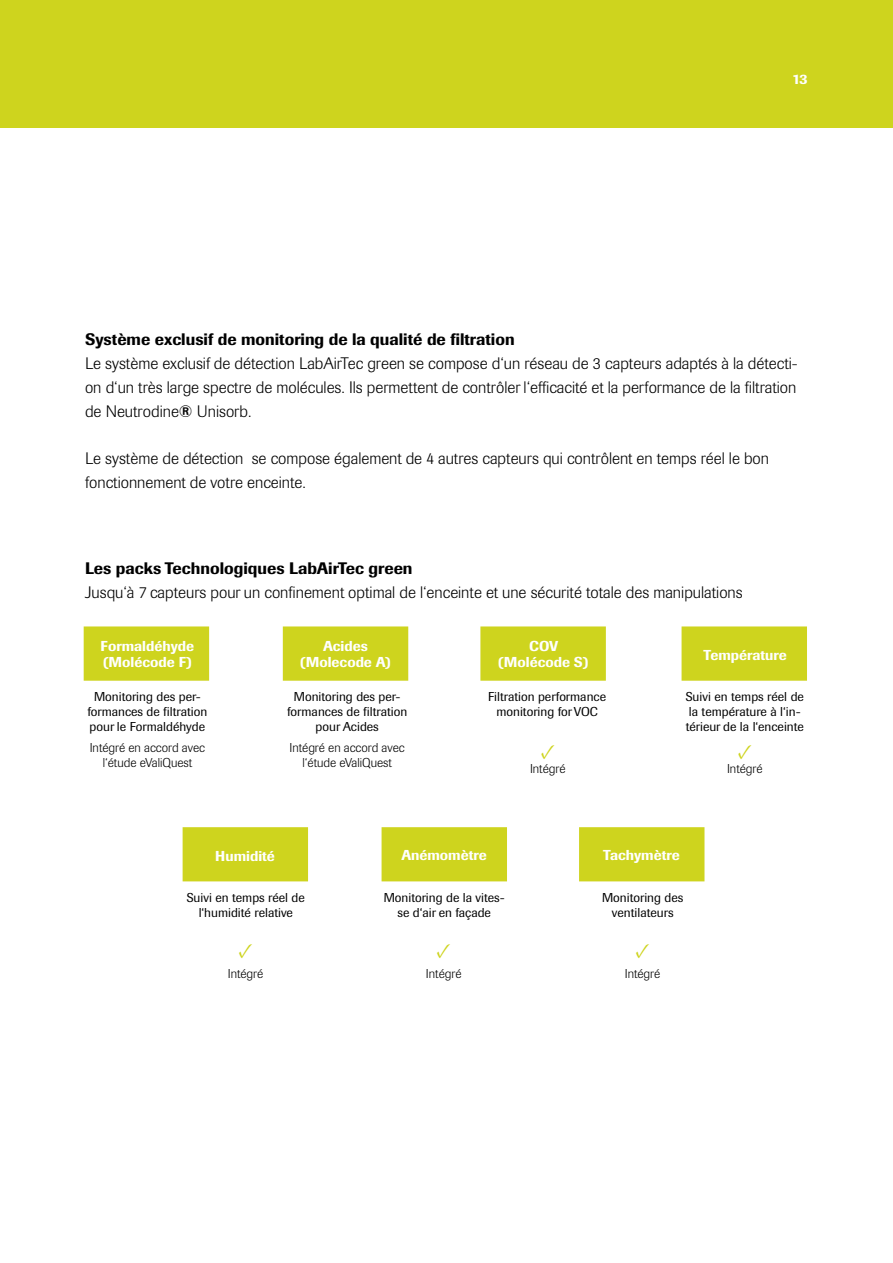
<style>
.page{position:relative;width:893px;height:1263px;background:#fff}
.page>*{position:absolute;margin:0;border:0;box-sizing:border-box;transform-origin:0 0}
.t1{font:21px "Minion Pro";color:#ced41e}
.t2{font:700 condensed 21px "Minion Pro";color:#ced41e}
.t3{font:300 16.5px/23.9px "Imago BQ";color:#000;text-align:justify}
.t4{font:500 16.5px "Imago BQ";color:#000}
.t5{font:500 14.25px/16.5px "Imago BQ";color:#fff;text-align:center}
.t6{font:12.75px/15px "Imago BQ";color:#000;text-align:center}
.t7{font:300 12.75px/15px "Imago BQ";color:#000;text-align:center}
.s1{font-weight:500}
</style>
<div class="page">
<div style="left:0;top:0;width:893px;height:128px;background:#ced41e"></div>
<div style="left:84px;top:626px;width:125px;height:55px;background:#ced41e;border:3px solid #ced41e"></div>
<div style="left:283px;top:626px;width:125px;height:55px;background:#ced41e;border:3px solid #ced41e"></div>
<div style="left:480px;top:626px;width:126px;height:55px;background:#ced41e;border:3px solid #ced41e"></div>
<div style="left:682px;top:626px;width:125px;height:55px;background:#ced41e;border:3px solid #ced41e"></div>
<div style="left:183px;top:827px;width:125px;height:54px;background:#ced41e"></div>
<div style="left:382px;top:827px;width:125px;height:54px;background:#ced41e"></div>
<div style="left:579px;top:827px;width:125px;height:54px;background:#ced41e;border:3px solid #ced41e"></div>
<p class="t5" style="left:792px;top:70px;width:17px">13</p>
<p class="t4" style="left:85px;top:329px;width:431px">Système exclusif de monitoring de la qualité de filtration</p>
<p class="t3" style="left:85px;top:351px;width:714px">Le système exclusif de détection LabAirTec green se compose d‘un réseau de 3 capteurs adaptés à la détecti&shy;on d‘un très large spectre de molécules. Ils permettent de contrôler l‘efficacité et la performance de la filtration de Neutrodine<span class="s1">®</span> Unisorb.</p>
<p class="t3" style="left:85px;top:447px;width:686px">Le système de détection se compose également de 4 autres capteurs qui contrôlent en temps réel le bon fonctionnement de votre enceinte.</p>
<p class="t4" style="left:85px;top:558px;width:329px">Les packs Technologiques LabAirTec green</p>
<p class="t3" style="left:85px;top:580px;width:659px">Jusqu‘à 7 capteurs pour un confinement optimal de l‘enceinte et une sécurité totale des manipulations</p>
<p class="t5" style="left:101px;top:637px;width:95px;text-align:left">Formaldéhyde (Molécode F)</p>
<p class="t5" style="left:300px;top:637px;width:93px">Acides (Molecode A)</p>
<p class="t5" style="left:498px;top:637px;width:92px">COV (Molécode S)</p>
<p class="t5" style="left:703px;top:646px;width:85px">Température</p>
<p class="t6" style="left:87px;top:689px;width:122px">Monitoring des per&shy;formances de filtration pour le Formaldéhyde</p>
<p class="t6" style="left:287px;top:689px;width:122px">Monitoring des per&shy;formances de filtration pour Acides</p>
<p class="t6" style="left:488px;top:689px;width:119px">Filtration performance monitoring for VOC</p>
<p class="t6" style="left:686px;top:689px;width:120px;text-align:left">Suivi en temps réel de la température à l‘in&shy;térieur de la l‘enceinte</p>
<p class="t7" style="left:90px;top:740px;width:117px">Intégré en accord avec l‘étude eValiQuest</p>
<p class="t7" style="left:289px;top:740px;width:117px">Intégré en accord avec l‘étude eValiQuest</p>
<p class="t2" style="left:541px;top:736px;width:16px">✓</p>
<p class="t1" style="left:738px;top:737px;width:16px">✓</p>
<p class="t7" style="left:727px;top:761px;width:37px">Intégré</p>
<p class="t7" style="left:530px;top:761px;width:37px">Intégré</p>
<p class="t5" style="left:215px;top:847px;width:61px">Humidité</p>
<p class="t5" style="left:401px;top:847px;width:87px">Anémomètre</p>
<p class="t5" style="left:603px;top:846px;width:78px">Tachymètre</p>
<p class="t6" style="left:187px;top:890px;width:120px">Suivi en temps réel de l‘humidité relative</p>
<p class="t6" style="left:384px;top:890px;width:123px">Monitoring de la vites&shy;se d‘air en façade</p>
<p class="t6" style="left:602px;top:890px;width:83px">Monitoring des ventilateurs</p>
<p class="t1" style="left:238px;top:936px;width:16px">✓</p>
<p class="t7" style="left:228px;top:966px;width:37px">Intégré</p>
<p class="t1" style="left:437px;top:936px;width:16px">✓</p>
<p class="t7" style="left:426px;top:966px;width:37px">Intégré</p>
<p class="t1" style="left:635px;top:936px;width:16px">✓</p>
<p class="t7" style="left:625px;top:966px;width:37px">Intégré</p>
</div>
